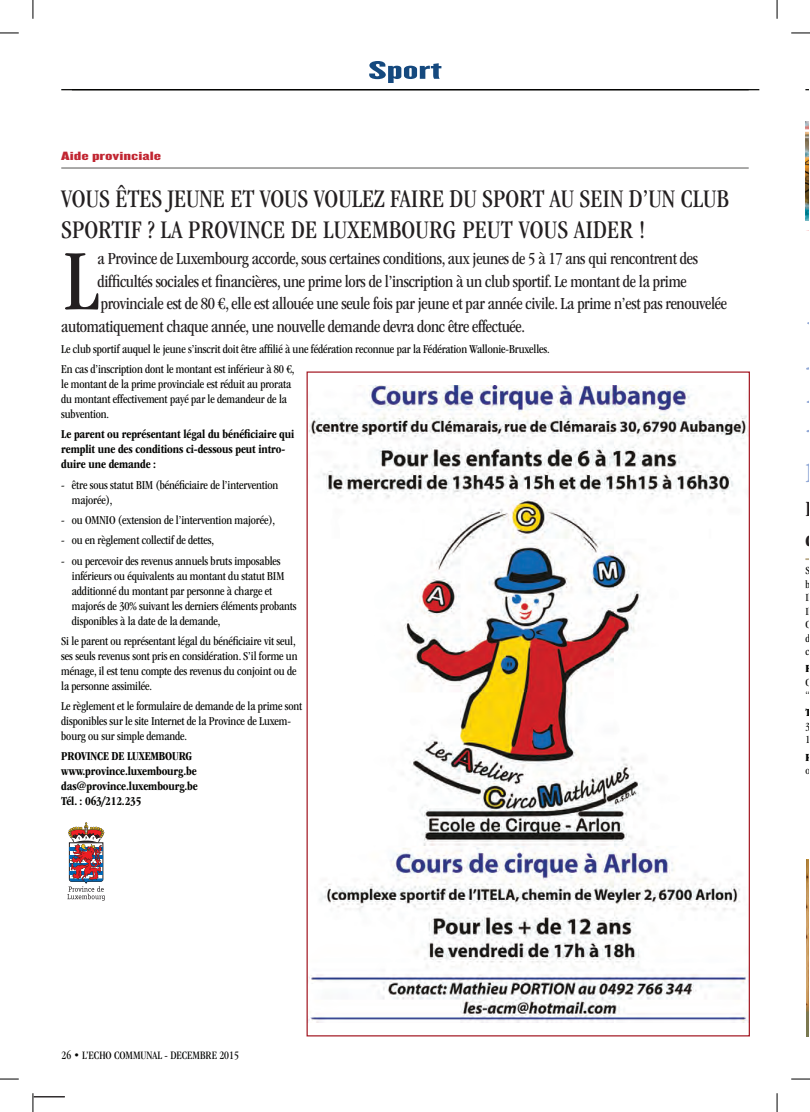
<style>
.page{position:relative;width:810px;height:1112px;background:#fff}
.page>*{position:absolute;margin:0;border:0;box-sizing:border-box;transform-origin:0 0}
.t1{font:condensed 88.88px "ITC Garamond Std";color:#231f20}
.t2{font:condensed 26.25px/31.5px "ITC Garamond Std";color:#231f20}
.t3{font:26.25px "Knockout HTF68 Full Featherwt";color:#15497e;scale:2 1}
.t4{font:condensed 17.5px "ITC Garamond Std";letter-spacing:-.02em;color:#231f20}
.t5{font:condensed 12.5px/15px "ITC Garamond Std";letter-spacing:-.01em;color:#040503}
.t6{font:700 condensed 12.5px/15px "ITC Garamond Std";letter-spacing:-.01em;color:#040503}
.t7{font:12.5px "Knockout HTF68 Full Featherwt";color:#c12531;scale:2 1}
.t8{font:condensed 11.75px "ITC Garamond Std";color:#040503}
.t9{font:condensed 11.25px/13.5px "ITC Garamond Std";color:#040503}
.t10{font:11.25px "ITC Garamond Std Ult Cond";color:#040503}
</style>
<div class="page">
<hr style="left:72px;top:89px;width:687px;height:1px;background:#040503">
<hr style="left:61px;top:89px;width:688px;height:1px;background:#040503">
<hr style="left:33px;top:1096px;width:32px;height:1px;background:#231f20">
<svg style="left:67px;top:822px;width:38px;height:78px"></svg>
<hr style="left:61px;top:167px;width:688px;height:2px;background:#9f9f9e">
<img style="left:806px;top:859px;width:3px;height:177px">
<img style="left:805px;top:122px;width:4px;height:6px">
<svg style="left:805px;top:128px;width:4px;height:103px"></svg>
<img style="left:309px;top:385px;width:439px;height:636px">
<svg style="left:0;top:32px;width:19px;height:2px"></svg>
<svg style="left:791px;top:32px;width:19px;height:2px"></svg>
<svg style="left:0;top:1078px;width:19px;height:1px"></svg>
<svg style="left:791px;top:1078px;width:19px;height:1px"></svg>
<svg style="left:32px;top:0;width:2px;height:19px"></svg>
<svg style="left:32px;top:1093px;width:2px;height:18px"></svg>
<svg style="left:776px;top:0;width:2px;height:19px"></svg>
<svg style="left:776px;top:1093px;width:2px;height:18px"></svg>
<h2 class="t3" style="left:368px;top:57px;width:38px">Sport</h2>
<p class="t7" style="left:61px;top:149px;width:51px">Aide provinciale</p>
<h2 class="t2" style="left:61px;top:183px;width:669px">VOUS ÊTES JEUNE ET VOUS VOULEZ FAIRE DU SPORT AU SEIN D’UN CLUB<br>SPORTIF ? LA PROVINCE DE LUXEMBOURG PEUT VOUS AIDER !</h2>
<h1 class="t1" style="left:64px;top:232px;width:37px">L</h1>
<h3 class="t4" style="left:98px;top:249px;width:602px">a Province de Luxembourg accorde, sous certaines conditions, aux jeunes de 5 à 17 ans qui rencontrent des</h3>
<h3 class="t4" style="left:98px;top:271px;width:590px">difficultés sociales et financières, une prime lors de l’inscription à un club sportif. Le montant de la prime</h3>
<h3 class="t4" style="left:101px;top:294px;width:628px">provinciale est de 80 €, elle est allouée une seule fois par jeune et par année civile. La prime n’est pas renouvelée</h3>
<h3 class="t4" style="left:61px;top:316px;width:465px">automatiquement chaque année, une nouvelle demande devra donc être effectuée.</h3>
<p class="t5" style="left:61px;top:339px;width:490px;line-height:20.2px">Le club sportif auquel le jeune s’inscrit doit être affilié à une fédération reconnue par la Fédération Wallonie-Bruxelles.<br>En cas d’inscription dont le montant est inférieur à 80 €,</p>
<p class="t5" style="left:61px;top:377px;width:231px">le montant de la prime provinciale est réduit au prorata du montant effectivement payé par le demandeur de la subvention.</p>
<p class="t6" style="left:61px;top:427px;width:235px">Le parent ou représentant légal du bénéficiaire qui remplit une des conditions ci-dessous peut intro&shy;duire une demande :</p>
<p class="t5" style="left:72px;top:477px;width:208px;text-indent:-11px">- être sous statut BIM (bénéficiaire de l’intervention majorée),</p>
<p class="t5" style="left:61px;top:512px;width:215px">- ou OMNIO (extension de l’intervention majorée),</p>
<p class="t5" style="left:61px;top:533px;width:154px">- ou en règlement collectif de dettes,</p>
<p class="t5" style="left:72px;top:553px;width:226px;text-indent:-11px">- ou percevoir des revenus annuels bruts imposables inférieurs ou équivalents au montant du statut BIM additionné du montant par personne à charge et majorés de 30% suivant les derniers éléments probants disponibles à la date de la demande,</p>
<p class="t5" style="left:61px;top:633px;width:238px">Si le parent ou représentant légal du bénéficiaire vit seul, ses seuls revenus sont pris en considération. S’il forme un ménage, il est tenu compte des revenus du conjoint ou de la personne assimilée.</p>
<p class="t5" style="left:61px;top:698px;width:243px">Le règlement et le formulaire de demande de la prime sont disponibles sur le site Internet de la Province de Luxem&shy;bourg ou sur simple demande.</p>
<p class="t6" style="left:61px;top:748px;width:138px">PROVINCE DE LUXEMBOURG www.province.luxembourg.be das@province.luxembourg.be<br>Tél. : 063/212.235</p>
<p class="t9" style="left:805px;top:564px;width:7px;text-align:justify">S b Il Il C d c</p>
<p class="t10" style="left:805px;top:662px;width:8px">P</p>
<p class="t9" style="left:805px;top:675px;width:7px">C “</p>
<p class="t10" style="left:805px;top:706px;width:7px">T</p>
<p class="t9" style="left:805px;top:719px;width:6px">3<br>1</p>
<p class="t10" style="left:805px;top:750px;width:8px">R</p>
<p class="t9" style="left:805px;top:763px;width:6px">o</p>
<p class="t8" style="left:62px;top:1048px;width:179px">26 • L’ECHO COMMUNAL - DECEMBRE 2015</p>
</div>
